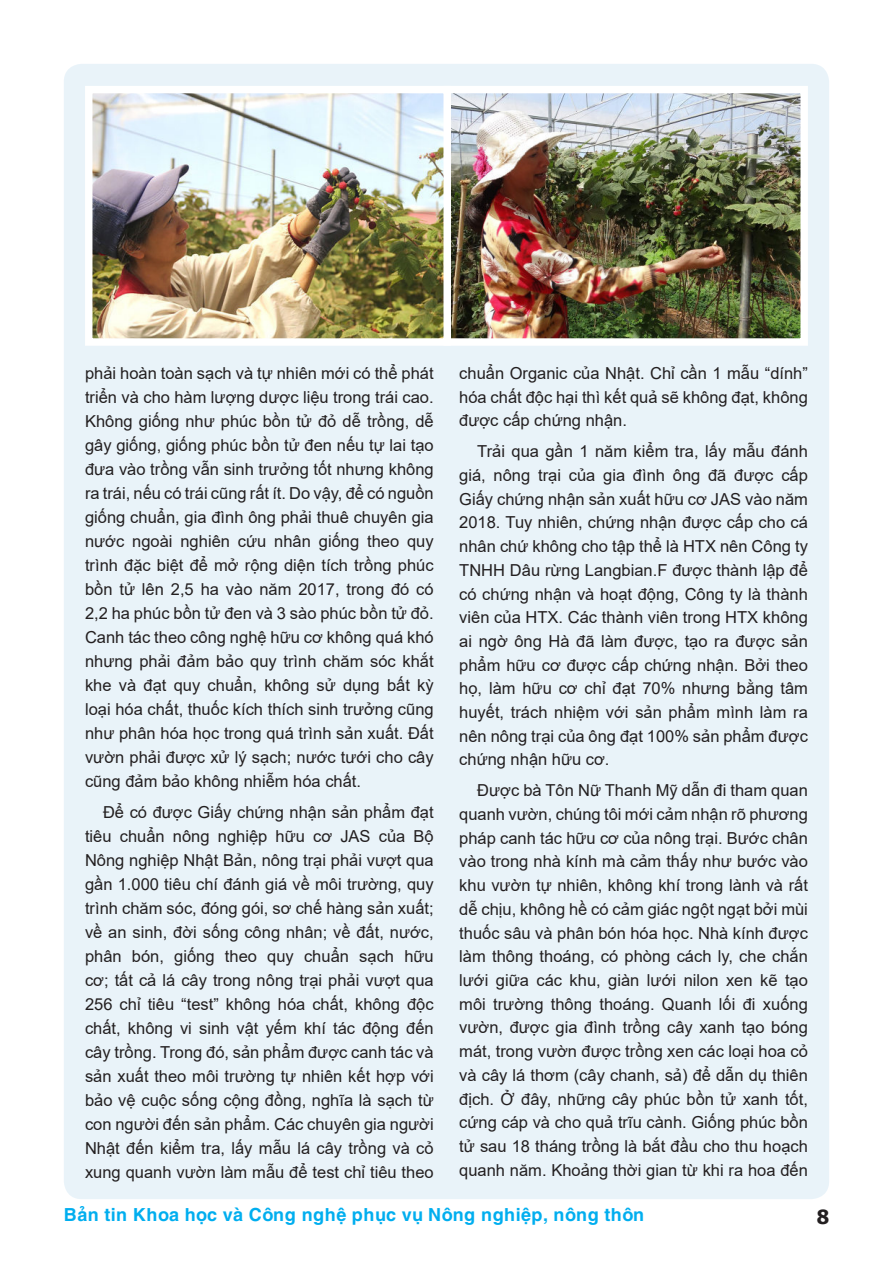
<style>
.page{position:relative;width:893px;height:1263px;background:#fff}
.page>*{position:absolute;margin:0;border:0;box-sizing:border-box;transform-origin:0 0}
.t1{font:700 19.5px "Tahoma";color:#231f20}
.t2{font:700 18px "UTM Helve";color:#00aeef}
.Body_Text{font:16.5px/24px "Arial";color:#231f20;text-align:justify}
</style>
<div class="page">
<div style="left:64px;top:64px;width:765px;height:1135px;background:#e9f3f9;border-radius:18px"></div>
<img style="left:93px;top:94px;width:707px;height:244px">
<div style="left:443px;top:86px;width:365px;height:260px;border:7px solid #fff"></div>
<div style="left:85px;top:86px;width:366px;height:260px;border:7px solid #fff"></div>
<p class="Body_Text" style="left:85px;top:361px;width:350px">phải hoàn toàn sạch và tự nhiên mới có thể phát triển và cho hàm lượng dược liệu trong trái cao.<br>Không giống như phúc bồn tử đỏ dễ trồng, dễ gây giống, giống phúc bồn tử đen nếu tự lai tạo đưa vào trồng vẫn sinh trưởng tốt nhưng không ra trái, nếu có trái cũng rất ít. Do vậy, để có nguồn giống chuẩn, gia đình ông phải thuê chuyên gia nước ngoài nghiên cứu nhân giống theo quy trình đặc biệt để mở rộng diện tích trồng phúc bồn tử lên 2,5 ha vào năm 2017, trong đó có 2,2 ha phúc bồn tử đen và 3 sào phúc bồn tử đỏ.<br>Canh tác theo công nghệ hữu cơ không quá khó nhưng phải đảm bảo quy trình chăm sóc khắt khe và đạt quy chuẩn, không sử dụng bất kỳ loại hóa chất, thuốc kích thích sinh trưởng cũng như phân hóa học trong quá trình sản xuất. Đất vườn phải được xử lý sạch; nước tưới cho cây cũng đảm bảo không nhiễm hóa chất.</p>
<p class="Body_Text" style="left:85px;top:800px;width:350px;text-indent:18px">Để có được Giấy chứng nhận sản phẩm đạt tiêu chuẩn nông nghiệp hữu cơ JAS của Bộ Nông nghiệp Nhật Bản, nông trại phải vượt qua gần 1.000 tiêu chí đánh giá về môi trường, quy trình chăm sóc, đóng gói, sơ chế hàng sản xuất; về an sinh, đời sống công nhân; về đất, nước, phân bón, giống theo quy chuẩn sạch hữu cơ; tất cả lá cây trong nông trại phải vượt qua 256 chỉ tiêu “test” không hóa chất, không độc chất, không vi sinh vật yếm khí tác động đến cây trồng. Trong đó, sản phẩm được canh tác và sản xuất theo môi trường tự nhiên kết hợp với bảo vệ cuộc sống cộng đồng, nghĩa là sạch từ con người đến sản phẩm. Các chuyên gia người Nhật đến kiểm tra, lấy mẫu lá cây trồng và cỏ xung quanh vườn làm mẫu để test chỉ tiêu theo</p>
<p class="Body_Text" style="left:459px;top:361px;width:350px">chuẩn Organic của Nhật. Chỉ cần 1 mẫu “dính” hóa chất độc hại thì kết quả sẽ không đạt, không được cấp chứng nhận.</p>
<p class="Body_Text" style="left:459px;top:440px;width:350px;text-indent:18px">Trải qua gần 1 năm kiểm tra, lấy mẫu đánh giá, nông trại của gia đình ông đã được cấp Giấy chứng nhận sản xuất hữu cơ JAS vào năm 2018. Tuy nhiên, chứng nhận được cấp cho cá nhân chứ không cho tập thể là HTX nên Công ty TNHH Dâu rừng Langbian.F được thành lập để có chứng nhận và hoạt động, Công ty là thành viên của HTX. Các thành viên trong HTX không ai ngờ ông Hà đã làm được, tạo ra được sản phẩm hữu cơ được cấp chứng nhận. Bởi theo họ, làm hữu cơ chỉ đạt 70% nhưng bằng tâm huyết, trách nhiệm với sản phẩm mình làm ra nên nông trại của ông đạt 100% sản phẩm được chứng nhận hữu cơ.</p>
<p class="Body_Text" style="left:459px;top:779px;width:350px;text-indent:18px">Được bà Tôn Nữ Thanh Mỹ dẫn đi tham quan quanh vườn, chúng tôi mới cảm nhận rõ phương pháp canh tác hữu cơ của nông trại. Bước chân vào trong nhà kính mà cảm thấy như bước vào khu vườn tự nhiên, không khí trong lành và rất dễ chịu, không hề có cảm giác ngột ngạt bởi mùi thuốc sâu và phân bón hóa học. Nhà kính được làm thông thoáng, có phòng cách ly, che chắn lưới giữa các khu, giàn lưới nilon xen kẽ tạo môi trường thông thoáng. Quanh lối đi xuống vườn, được gia đình trồng cây xanh tạo bóng mát, trong vườn được trồng xen các loại hoa cỏ và cây lá thơm (cây chanh, sả) để dẫn dụ thiên địch. Ở đây, những cây phúc bồn tử xanh tốt, cứng cáp và cho quả trĩu cành. Giống phúc bồn tử sau 18 tháng trồng là bắt đầu cho thu hoạch quanh năm. Khoảng thời gian từ khi ra hoa đến</p>
<p class="t2" style="left:64px;top:1199px;width:583px">Bản tin Khoa học và Công nghệ phục vụ Nông nghiệp, nông thôn</p>
<p class="t1" style="left:817px;top:1203px;width:14px">8</p>
</div>
